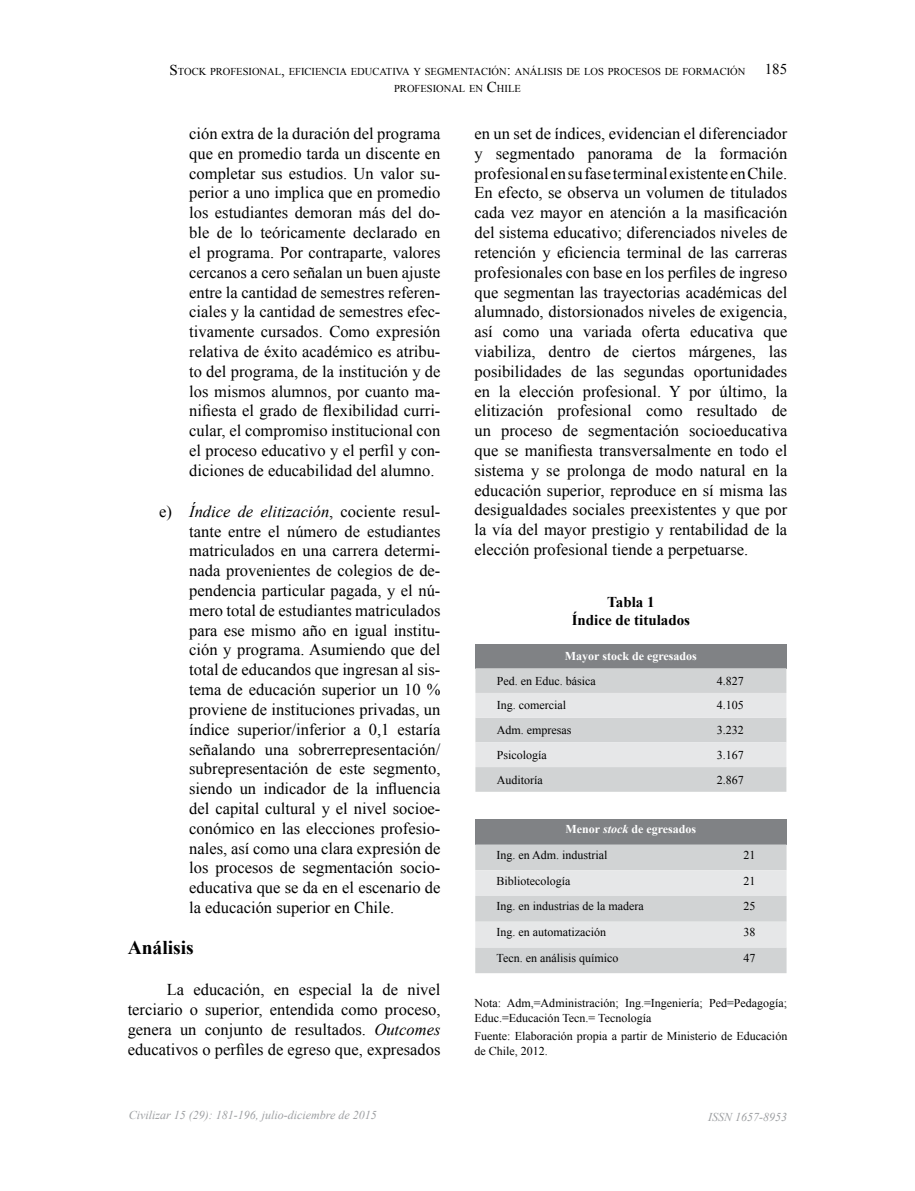
<style>
.page{position:relative;width:915px;height:1191px;background:#fff}
.page>*{position:absolute;margin:0;border:0;box-sizing:border-box;transform-origin:0 0}
.t1{font:700 19.5px "Times New Roman";color:#000}
.t2{font:16.5px/19.8px "Times New Roman";color:#000;text-align:justify}
.t3{font:700 15px/18px "Times New Roman";color:#000;text-align:center}
.t4{font:15px "Times New Roman";color:#000}
.t5{font:12px/14.4px "Times New Roman";color:#000}
.t6{font:italic 12px "Times New Roman";color:#9d9fa2}
.t7{font:700 12px "Times New Roman";color:#fff}
.t8{font:10.5px/16.5px "Times New Roman";color:#000;text-align:center}
.s1{font-size:15px}
.s2{font-style:italic}
.s3{font-weight:700;color:#fff}
.s4{font-weight:700;font-style:italic;color:#fff}
</style>
<div class="page">
<div style="left:475px;top:644px;width:311px;height:24px;background:#808285"></div>
<svg style="left:475px;top:668px;width:311px;height:123px;background:#d9dbdc"></svg>
<div style="left:475px;top:819px;width:311px;height:25px;background:#808285"></div>
<svg style="left:475px;top:844px;width:311px;height:129px;background:#d9dadb"></svg>
<p class="t8" style="left:169px;top:64px;width:577px"><span class="s1">S</span>TOCK PROFESIONAL<span class="s1">,</span> EFICIENCIA EDUCATIVA Y SEGMENTACIÓN<span class="s1">:</span> ANÁLISIS DE LOS PROCESOS DE FORMACIÓN<br>PROFESIONAL EN <span class="s1">C</span>HILE</p>
<p class="t4" style="left:764px;top:59px;width:24px">185</p>
<p class="t2" style="left:189px;top:123px;width:253px">ción extra de la duración del programa que en promedio tarda un discente en completar sus estudios. Un valor su&shy;perior a uno implica que en promedio los estudiantes demoran más del do&shy;ble de lo teóricamente declarado en el programa. Por contraparte, valores cercanos a cero señalan un buen ajuste entre la cantidad de semestres referen&shy;ciales y la cantidad de semestres efec&shy;tivamente cursados. Como expresión relativa de éxito académico es atribu&shy;to del programa, de la institución y de los mismos alumnos, por cuanto ma&shy;nifiesta el grado de flexibilidad curri&shy;cular, el compromiso institucional con el proceso educativo y el perfil y con&shy;diciones de educabilidad del alumno.</p>
<p class="t2" style="left:189px;top:501px;width:253px;text-indent:-30px">e) <span class="s2">Índice de elitización</span>, cociente resul&shy;tante entre el número de estudiantes matriculados en una carrera determi&shy;nada provenientes de colegios de de&shy;pendencia particular pagada, y el nú&shy;mero total de estudiantes matriculados para ese mismo año en igual institu&shy;ción y programa. Asumiendo que del total de educandos que ingresan al sis&shy;tema de educación superior un 10 % proviene de instituciones privadas, un índice superior/inferior a 0,1 estaría señalando una sobrerrepresentación/ subrepresentación de este segmento, siendo un indicador de la influencia del capital cultural y el nivel socioe&shy;conómico en las elecciones profesio&shy;nales, así como una clara expresión de los procesos de segmentación socio&shy;educativa que se da en el escenario de la educación superior en Chile.</p>
<p class="t1" style="left:128px;top:934px;width:68px">Análisis</p>
<p class="t2" style="left:128px;top:979px;width:314px;text-indent:39px">La educación, en especial la de nivel terciario o superior, entendida como proceso, genera un conjunto de resultados. <span class="s2">Outcomes </span>educativos o perfiles de egreso que, expresados</p>
<p class="t6" style="left:129px;top:1106px;width:249px">Civilizar 15 (29): 181-196, julio-diciembre de 2015</p>
<p class="t2" style="left:474px;top:123px;width:314px">en un set de índices, evidencian el diferenciador y segmentado panorama de la formación profesional en su fase terminal existente en Chile.<br>En efecto, se observa un volumen de titulados cada vez mayor en atención a la masificación del sistema educativo; diferenciados niveles de retención y eficiencia terminal de las carreras profesionales con base en los perfiles de ingreso que segmentan las trayectorias académicas del alumnado, distorsionados niveles de exigencia, así como una variada oferta educativa que viabiliza, dentro de ciertos márgenes, las posibilidades de las segundas oportunidades en la elección profesional. Y por último, la elitización profesional como resultado de un proceso de segmentación socioeducativa que se manifiesta transversalmente en todo el sistema y se prolonga de modo natural en la educación superior, reproduce en sí misma las desigualdades sociales preexistentes y que por la vía del mayor prestigio y rentabilidad de la elección profesional tiende a perpetuarse.</p>
<p class="t3" style="left:571px;top:592px;width:120px">Tabla 1<br>Índice de titulados</p>
<p class="t7" style="left:564px;top:648px;width:133px">Mayor stock de egresados</p>
<p class="t5" style="left:496px;top:673px;width:100px">Ped. en Educ. básica</p>
<p class="t5" style="left:716px;top:673px;width:28px">4.827</p>
<p class="t5" style="left:496px;top:698px;width:71px">Ing. comercial</p>
<p class="t5" style="left:716px;top:698px;width:28px">4.105</p>
<p class="t5" style="left:496px;top:722px;width:76px">Adm. empresas</p>
<p class="t5" style="left:716px;top:722px;width:28px">3.232</p>
<p class="t5" style="left:496px;top:747px;width:52px">Psicología</p>
<p class="t5" style="left:716px;top:747px;width:28px">3.167</p>
<p class="t5" style="left:496px;top:772px;width:47px">Auditoría</p>
<p class="t5" style="left:716px;top:772px;width:28px">2.867</p>
<p class="t5" style="left:496px;top:816px;width:201px;line-height:25.7px;text-indent:69px"><span class="s3">Menor</span> <span class="s4">stock</span> <span class="s3">de egresados<br></span>Ing. en Adm. industrial</p>
<p class="t5" style="left:743px;top:847px;width:13px">21</p>
<p class="t5" style="left:496px;top:873px;width:76px">Bibliotecología</p>
<p class="t5" style="left:743px;top:873px;width:13px">21</p>
<p class="t5" style="left:496px;top:899px;width:149px">Ing. en industrias de la madera</p>
<p class="t5" style="left:743px;top:899px;width:13px">25</p>
<p class="t5" style="left:496px;top:924px;width:111px">Ing. en automatización</p>
<p class="t5" style="left:743px;top:924px;width:13px">38</p>
<p class="t5" style="left:496px;top:950px;width:123px">Tecn. en análisis químico</p>
<p class="t5" style="left:743px;top:950px;width:13px">47</p>
<p class="t5" style="left:474px;top:995px;width:314px">Nota: Adm,=Administración; Ing.=Ingeniería; Ped=Pedagogía;<br>Educ.=Educación Tecn.= Tecnología</p>
<p class="t5" style="left:474px;top:1028px;width:314px">Fuente: Elaboración propia a partir de Ministerio de Educación de Chile, 2012.</p>
<p class="t6" style="left:708px;top:1108px;width:80px">ISSN 1657-8953</p>
</div>
